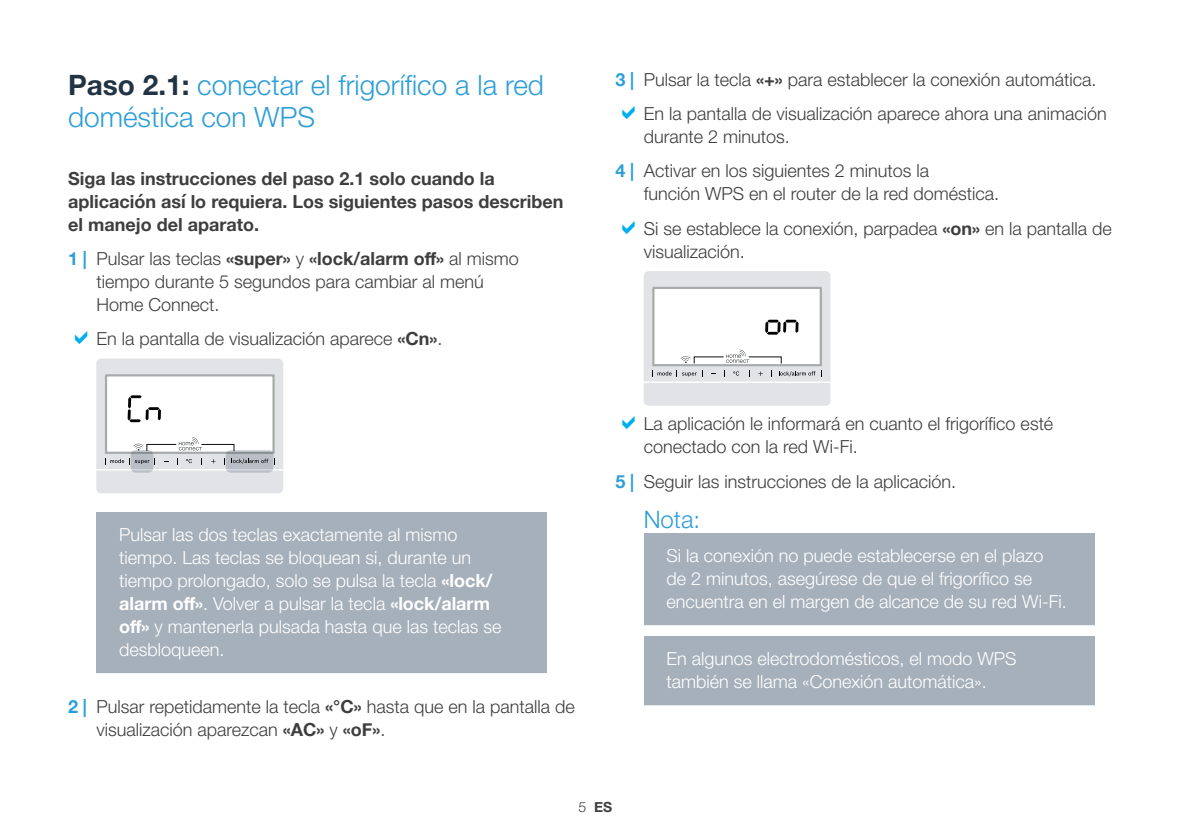
<style>
.page{position:relative;width:1191px;height:840px;background:#fff}
.page>*{position:absolute;margin:0;border:0;box-sizing:border-box;transform-origin:0 0}
.t1{font:300 28px/32px "Helvetica Neue";color:#2d9ed8}
.t2{font:300 24px "Helvetica Neue";color:#2d9ed8}
.t3{font:300 18px/23px "Helvetica Neue";color:#3e3e3f}
.t4{font:300 18px/23px "Helvetica Neue";color:#fff}
.t5{font:700 18px/23px "Helvetica Neue";color:#3e3e3f}
.t6{font:700 14px "Helvetica Neue";color:#3e3e3f}
.s1{font-weight:700;color:#223444}
.s2{font-weight:700;color:#2d9ed8}
.s3{font-weight:700}
.s4{font-weight:300}
</style>
<div class="page">
<div style="left:96px;top:512px;width:451px;height:166px;background:#a6b0bb"></div>
<div style="left:45px;top:672px;width:547px;height:10px;background:#fff"></div>
<svg style="left:96px;top:358px;width:187px;height:135px"></svg>
<svg style="left:131px;top:449px;width:22px;height:23px"></svg>
<svg style="left:226px;top:449px;width:47px;height:23px"></svg>
<div style="left:643px;top:533px;width:451px;height:97px;background:#a6b0bb"></div>
<div style="left:592px;top:624px;width:548px;height:10px;background:#fff"></div>
<div style="left:643px;top:636px;width:451px;height:74px;background:#a6b0bb"></div>
<div style="left:592px;top:705px;width:548px;height:10px;background:#fff"></div>
<svg style="left:644px;top:271px;width:186px;height:134px"></svg>
<h1 class="t1" style="left:68px;top:67px;width:477px"><span class="s1">Paso 2.1:</span> conectar el frigorífico a la red doméstica con WPS</h1>
<p class="t5" style="left:68px;top:167px;width:497px">Siga las instrucciones del paso 2.1 solo cuando la aplicación así lo requiera. Los siguientes pasos describen el manejo del aparato.</p>
<p class="t3" style="left:96px;top:245px;width:424px;text-indent:-28px"><span class="s2">1 |</span> Pulsar las teclas <span class="s3">«super»</span> y <span class="s3">«lock/alarm off»</span> al mismo tiempo durante 5 segundos para cambiar al menú<br>Home Connect.</p>
<p class="t3" style="left:96px;top:326px;width:348px">En la pantalla de visualización aparece <span class="s3">«Cn»</span>.</p>
<p class="t4" style="left:119px;top:521px;width:384px">Pulsar las dos teclas exactamente al mismo tiempo. Las teclas se bloquean si, durante un tiempo prolongado, solo se pulsa la tecla <span class="s3">«lock/ alarm off»</span>. Volver a pulsar la tecla <span class="s3">«lock/alarm off»</span> y mantenerla pulsada hasta que las teclas se desbloqueen.</p>
<p class="t3" style="left:96px;top:693px;width:480px;text-indent:-28px"><span class="s2">2 |</span> Pulsar repetidamente la tecla <span class="s3">«°C»</span> hasta que en la pantalla de visualización aparezcan <span class="s3">«AC»</span> y <span class="s3">«oF»</span>.</p>
<p class="t3" style="left:643px;top:61px;width:464px;line-height:34.4px;text-indent:-28px"><span class="s2">3 |</span> Pulsar la tecla <span class="s3">«+»</span> para establecer la conexión automática.<br>En la pantalla de visualización aparece ahora una animación</p>
<p class="t3" style="left:615px;top:118px;width:315px;line-height:34.4px;text-indent:28px">durante 2 minutos.<br><span class="s2">4 |</span> Activar en los siguientes 2 minutos la</p>
<p class="t3" style="left:643px;top:175px;width:469px;line-height:34.4px">función WPS en el router de la red doméstica.<br>Si se establece la conexión, parpadea <span class="s3">«on»</span> en la pantalla de</p>
<p class="t3" style="left:643px;top:238px;width:103px">visualización.</p>
<p class="t3" style="left:643px;top:411px;width:411px">La aplicación le informará en cuanto el frigorífico esté conectado con la red Wi-Fi.</p>
<p class="t3" style="left:615px;top:468px;width:342px"><span class="s2">5 |</span> Seguir las instrucciones de la aplicación.</p>
<h2 class="t2" style="left:643px;top:499px;width:58px">Nota:</h2>
<p class="t4" style="left:666px;top:542px;width:402px">Si la conexión no puede establecerse en el plazo de 2 minutos, asegúrese de que el frigorífico se encuentra en el margen de alcance de su red Wi-Fi.</p>
<p class="t4" style="left:666px;top:645px;width:352px">En algunos electrodomésticos, el modo WPS también se llama «Conexión automática».</p>
<p class="t6" style="left:578px;top:795px;width:35px"><span class="s4">5</span> ES</p>
</div>
